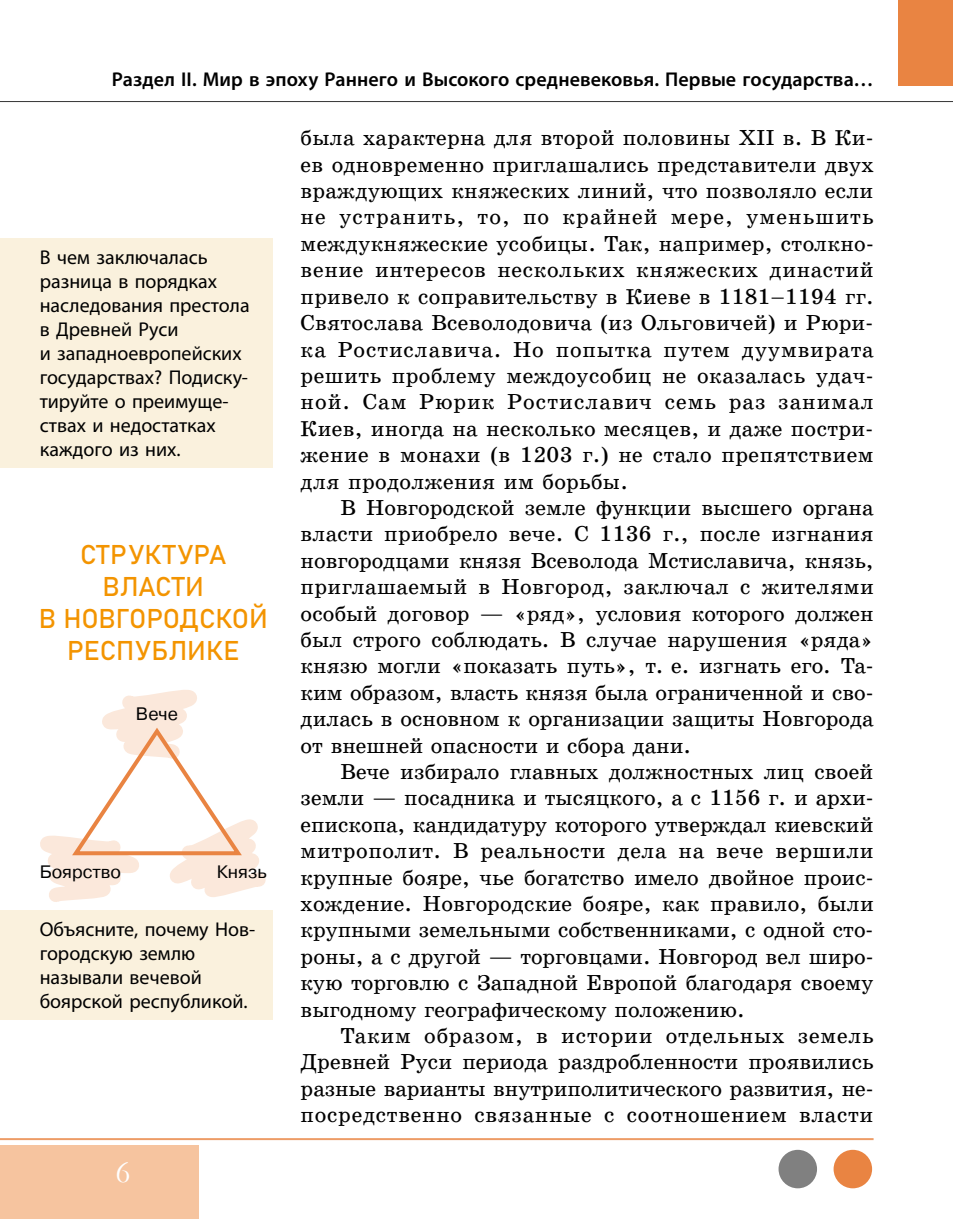
<style>
.page{position:relative;width:953px;height:1219px;background:#fff}
.page>*{position:absolute;margin:0;border:0;box-sizing:border-box;transform-origin:0 0}
.t1{font:32px "Garamond";color:#fff}
.t2{font:26.8px/32.2px "Bahnschrift";color:#f39400;text-align:center}
.t3{font:22px/26.4px "School Book Web";letter-spacing:.01em;color:#000;text-align:justify}
.t4{font:20px/24px "Myriad Pro";color:#000}
.t5{font:600 20px "Myriad Pro";letter-spacing:.005em;color:#000}
.t6{font:18px "Pragmatica Web";color:#000}
</style>
<div class="page">
<hr style="left:0;top:101px;width:952px;height:1px;background:#000">
<div style="left:898px;top:0;width:54px;height:86px;background:#e98442"></div>
<div style="left:0;top:1145px;width:198px;height:74px;background:#f6c49f"></div>
<div style="left:778px;top:1150px;width:39px;height:38px;background:#808080;border-radius:50%"></div>
<div style="left:833px;top:1150px;width:39px;height:38px;background:#e98442;border-radius:50%"></div>
<hr style="left:0;top:1138px;width:873px;height:2px;background:#e98442">
<div style="left:0;top:238px;width:272px;height:230px;background:#faf1dd"></div>
<svg style="left:40px;top:690px;width:233px;height:226px"></svg>
<div style="left:0;top:910px;width:272px;height:109px;background:#faf1dd"></div>
<p class="t5" style="left:112px;top:67px;width:763px">Раздел II. Мир в эпоху Раннего и Высокого средневековья. Первые государства…</p>
<p class="t4" style="left:40px;top:245px;width:211px">В чем заключалась разница в порядках наследования престола в Древней Руси<br>и западноевропейских государствах? Подиску&shy;тируйте о преимуще&shy;ствах и недостатках каждого из них.</p>
<p class="t2" style="left:39px;top:536px;width:230px">СТРУКТУРА<br>ВЛАСТИ<br>В НОВГОРОДСКОЙ<br>РЕСПУБЛИКЕ</p>
<p class="t6" style="left:136px;top:703px;width:44px">Вече</p>
<p class="t6" style="left:40px;top:861px;width:83px">Боярство</p>
<p class="t6" style="left:217px;top:861px;width:51px">Князь</p>
<p class="t4" style="left:40px;top:917px;width:217px">Объясните, почему Нов&shy;городскую землю называли вечевой боярской республикой.</p>
<h1 class="t1" style="left:115px;top:1150px;width:17px">6</h1>
<p class="t3" style="left:300px;top:125px;width:574px">была характерна для второй половины XII в. В Ки‑ ев одновременно приглашались представители двух враждующих княжеских линий, что позволяло если не устранить, то, по крайней мере, уменьшить междукняжеские усобицы. Так, например, столкно‑ вение интересов нескольких княжеских династий привело к соправительству в Киеве в 1181–1194 гг.<br>Святослава Всеволодовича (из Ольговичей) и Рюри‑ ка Ростиславича. Но попытка путем дуумвирата решить проблему междоусобиц не оказалась удач‑ ной. Сам Рюрик Ростиславич семь раз занимал Киев, иногда на несколько месяцев, и даже постри‑ жение в монахи (в 1203 г.) не стало препятствием для продолжения им борьбы.</p>
<p class="t3" style="left:300px;top:495px;width:574px;text-indent:40px">В Новгородской земле функции высшего органа власти приобрело вече. С 1136 г., после изгнания новгородцами князя Всеволода Мстиславича, князь, приглашаемый в Новгород, заключал с жителями особый договор — «ряд», условия которого должен был строго соблюдать. В случае нарушения «ряда» князю могли «показать путь», т. е. изгнать его. Та‑ ким образом, власть князя была ограниченной и сво‑ дилась в основном к организации защиты Новгорода от внешней опасности и сбора дани.</p>
<p class="t3" style="left:300px;top:759px;width:574px;text-indent:40px">Вече избирало главных должностных лиц своей земли — посадника и тысяцкого, а с 1156 г. и архи‑ епископа, кандидатуру которого утверждал киевский митрополит. В реальности дела на вече вершили крупные бояре, чье богатство имело двойное проис‑ хождение. Новгородские бояре, как правило, были крупными земельными собственниками, с одной сто‑ роны, а с другой — торговцами. Новгород вел широ‑ кую торговлю с Западной Европой благодаря своему выгодному географическому положению.</p>
<p class="t3" style="left:300px;top:1023px;width:574px;text-indent:40px">Таким образом, в истории отдельных земель Древней Руси периода раздробленности проявились разные варианты внутриполитического развития, не‑ посредственно связанные с соотношением власти</p>
</div>
